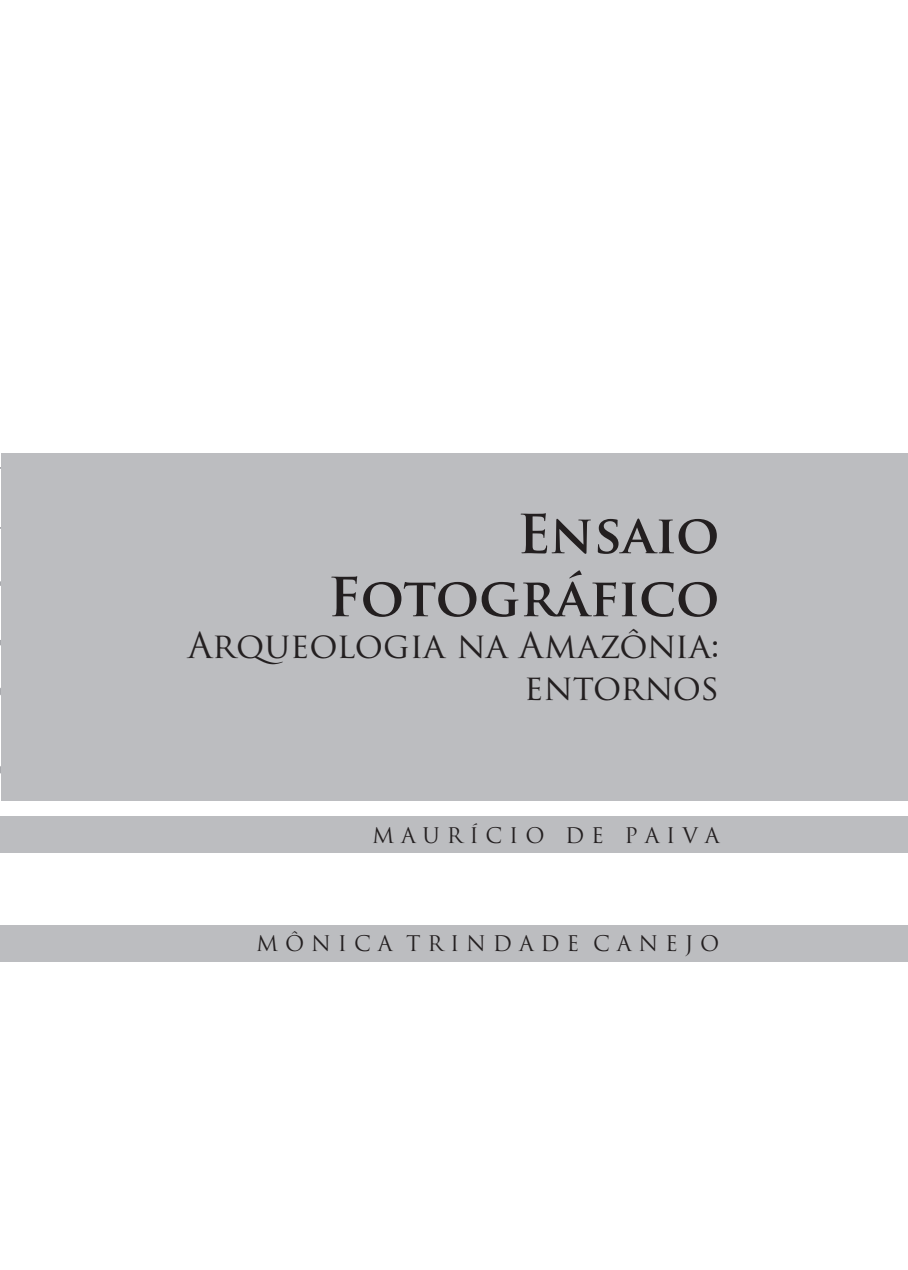
<style>
.page{position:relative;width:908px;height:1270px;background:#fff}
.page>*{position:absolute;margin:0;border:0;box-sizing:border-box;transform-origin:0 0}
.t1{font:700 52.5px/63px "Trajan Pro";color:#231f20;text-align:right}
.t2{font:35px/42px "Trajan Pro";color:#231f20;text-align:right}
.t3{font:21px "Trajan Pro";color:#231f20}
</style>
<div class="page">
<div style="left:0;top:817px;width:908px;height:36px;background:#bcbdc0"></div>
<div style="left:0;top:925px;width:908px;height:36px;background:#bcbdc0"></div>
<div style="left:2px;top:453px;width:906px;height:348px;background:#bcbdc0"></div>
<h1 class="t1" style="left:328px;top:503px;width:393px">Ensaio<br>Fotográfico</h1>
<h2 class="t2" style="left:188px;top:624px;width:533px">Arqueologia na Amazônia: entornos</h2>
<p class="t3" style="left:372px;top:822px;width:349px">M A U R Í C I O D E P A I V A</p>
<p class="t3" style="left:256px;top:930px;width:465px">M Ô N I C A T R I N D A D E C A N E J O</p>
</div>
